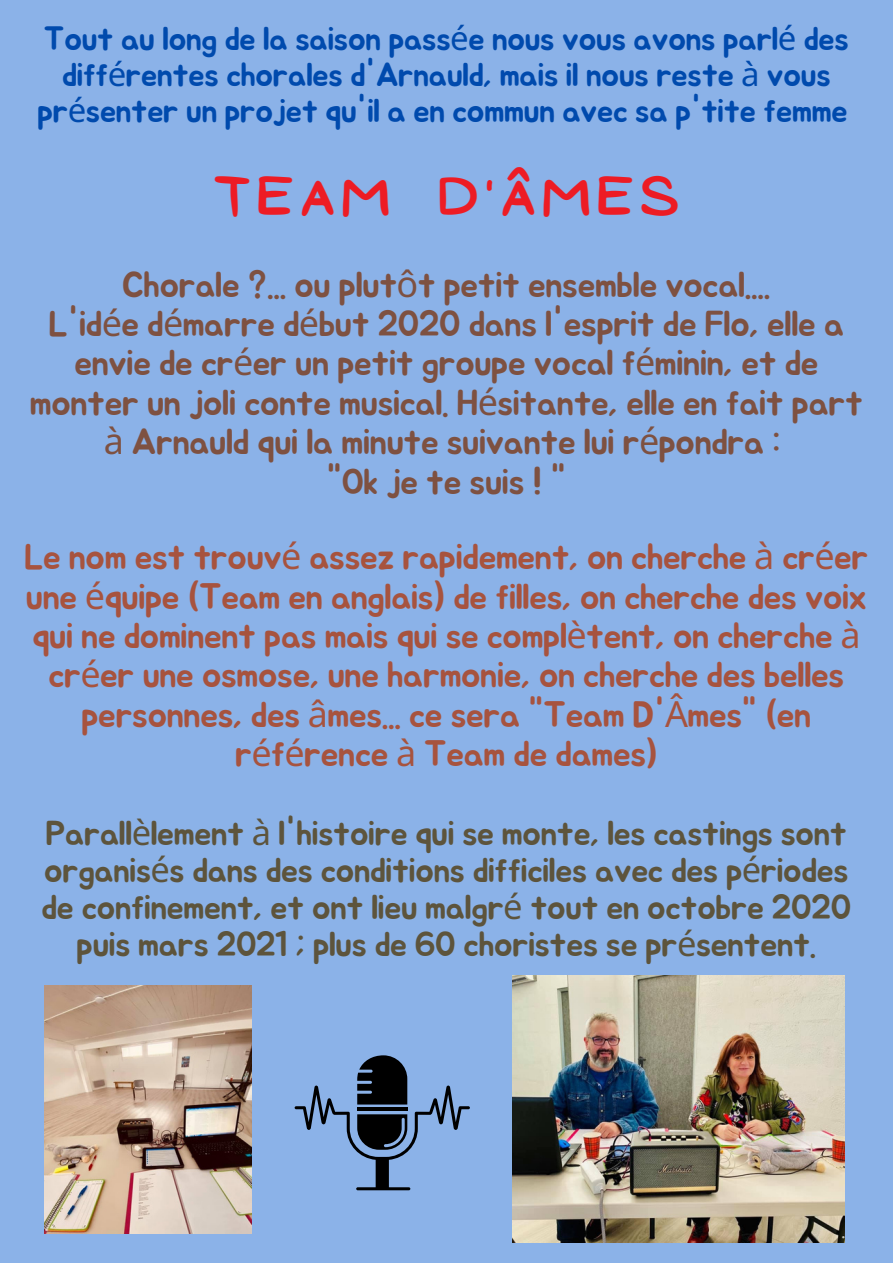
<style>
.page{position:relative;width:893px;height:1264px;background:#fff}
.page>*{position:absolute;margin:0;border:0;box-sizing:border-box;transform-origin:0 0}
.t1{font:48px "NF Ananias Bold";letter-spacing:.18em;color:#ed1c24}
.t2{font:36px/39.3px "Jua";letter-spacing:-.025em;color:#a7533e;text-align:center}
.t3{font:36px/39.3px "Jua";letter-spacing:-.025em;color:#7e5141;text-align:center}
.t4{font:34.5px/37px "Jua";letter-spacing:-.025em;color:#5d543c;text-align:center}
.t5{font:33px/36px "Jua";letter-spacing:-.025em;color:#004aad;text-align:center}
.s1{font-family:"Noto Sans"}
</style>
<div class="page">
<div style="left:0;top:0;width:892px;height:1262px;background:#8bb2e8"></div>
<img style="left:45px;top:985px;width:207px;height:248px">
<img style="left:512px;top:975px;width:332px;height:267px">
<svg style="left:294px;top:1055px;width:176px;height:135px"></svg>
<p class="t5" style="left:37px;top:22px;width:813px">Tout au long de la saison pass<span class="s1">é</span>e nous vous avons parl<span class="s1">é</span> des diff<span class="s1">é</span>rentes chorales d'Arnauld, mais il nous reste <span class="s1">à</span> vous pr<span class="s1">é</span>senter un projet qu'il a en commun avec sa p'tite femme</p>
<p class="t1" style="left:214px;top:169px;width:465px">TEAM D'ÂMES</p>
<p class="t3" style="left:122px;top:266px;width:650px">Chorale ?... ou plut<span class="s1">ô</span>t petit ensemble vocal....</p>
<p class="t3" style="left:29px;top:305px;width:835px">L'id<span class="s1">é</span>e d<span class="s1">é</span>marre d<span class="s1">é</span>but 2020 dans l'esprit de Flo, elle a envie de cr<span class="s1">é</span>er un petit groupe vocal f<span class="s1">é</span>minin, et de monter un joli conte musical. H<span class="s1">é</span>sitante, elle en fait part <span class="s1">à</span> Arnauld qui la minute suivante lui r<span class="s1">é</span>pondra :</p>
<p class="t3" style="left:326px;top:463px;width:241px">"Ok je te suis ! "</p>
<p class="t2" style="left:24px;top:538px;width:846px">Le nom est trouv<span class="s1">é</span> assez rapidement, on cherche <span class="s1">à</span> cr<span class="s1">é</span>er une <span class="s1">é</span>quipe (Team en anglais) de filles, on cherche des voix qui ne dominent pas mais qui se compl<span class="s1">è</span>tent, on cherche <span class="s1">à </span>cr<span class="s1">é</span>er une osmose, une harmonie, on cherche des belles personnes, des <span class="s1">â</span>mes... ce sera "Team D'<span class="s1">Â</span>mes" (en r<span class="s1">é</span>f<span class="s1">é</span>rence <span class="s1">à</span> Team de dames)</p>
<p class="t4" style="left:41px;top:816px;width:811px">Parall<span class="s1">è</span>lement <span class="s1">à</span> l'histoire qui se monte, les castings sont organis<span class="s1">é</span>s dans des conditions difficiles avec des p<span class="s1">é</span>riodes de confinement, et ont lieu malgr<span class="s1">é</span> tout en octobre 2020 puis mars 2021 ; plus de 60 choristes se pr<span class="s1">é</span>sentent.</p>
</div>
